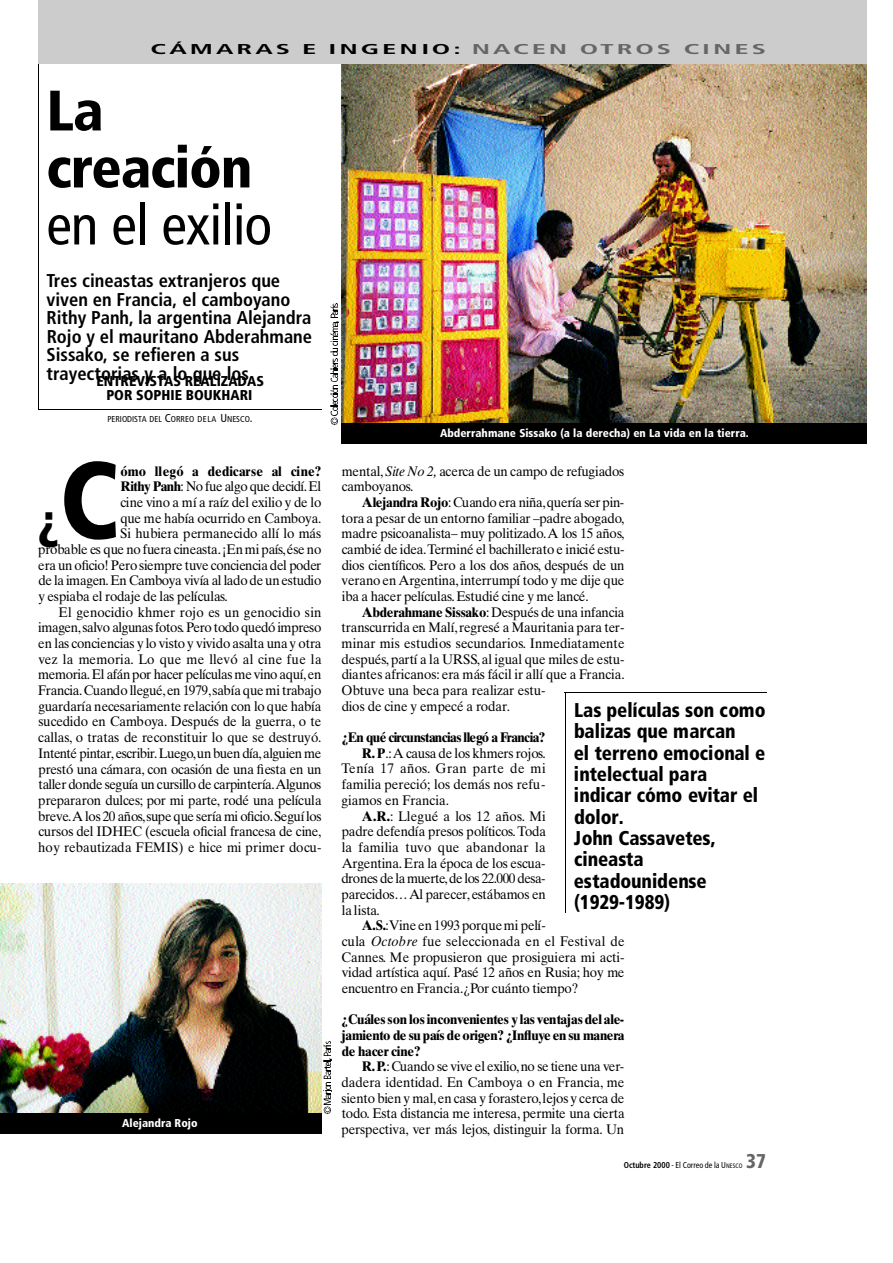
<style>
.page{position:relative;width:893px;height:1263px;background:#fff}
.page>*{position:absolute;margin:0;border:0;box-sizing:border-box;transform-origin:0 0}
.t1{font:900 condensed 57px/57px "Frutiger";letter-spacing:-.02em;color:#000}
.t2{font:condensed 57px "Frutiger";letter-spacing:-.015em;color:#000}
.t3{font:900 condensed 49.35px "Frutiger";color:#000;scale:.95 1}
.t4{font:900 condensed 19.95px/21.3px "Frutiger";letter-spacing:-.01em;color:#000;scale:.95 1}
.t5{font:900 condensed 19.95px "Frutiger";color:#666;scale:.95 1}
.t6{font:700 condensed 18.6px/18.5px "Frutiger";color:#000}
.t7{font:900 condensed 14.25px/14.2px "Frutiger";color:#000;text-align:center}
.t8{font:700 condensed 14.25px "Frutiger";letter-spacing:.1em;color:#000;scale:2 1}
.t9{font:13.95px/15.6px "Times Ten";letter-spacing:-.01em;color:#000;scale:.95 1}
.t10{font:700 13.95px/15.8px "Times Ten";letter-spacing:-.025em;color:#000;text-align:justify;scale:.95 1}
.t11{font:13.95px "Times Ten";letter-spacing:-.03em;color:#000;scale:.95 1}
.t12{font:13.95px "Times Ten";letter-spacing:-.035em;color:#000;scale:.95 1}
.t13{font:13.95px "Times Ten";letter-spacing:.015em;color:#000;scale:.95 1}
.t14{font:13.95px "Times Ten";letter-spacing:-.04em;color:#000;scale:.95 1}
.t15{font:700 13.95px "Times Ten";letter-spacing:.01em;color:#000;scale:.95 1}
.t16{font:13.95px "Times Ten";letter-spacing:.025em;color:#000;scale:.95 1}
.t17{font:900 condensed 11.4px "Frutiger";color:#fff}
.t18{font:condensed 8.55px "Frutiger";color:#000}
.t19{font:condensed 8.55px "Frutiger";color:#000;scale:.95 1}
.s1{color:#666}
.s2{font-size:11.4px}
.s3{font-size:108.75px}
.s4{font-weight:700}
.s5{font-style:italic}
.s6{font-size:6.45px}
</style>
<div class="page">
<hr style="left:38px;top:63px;width:828px;height:1px;background:#000">
<hr style="left:38px;top:63px;width:1px;height:346px;background:#000">
<hr style="left:38px;top:409px;width:283px;height:1px;background:#000">
<svg style="left:321px;top:1041px;width:11px;height:73px"></svg>
<svg style="left:330px;top:304px;width:8px;height:121px"></svg>
<img style="left:341px;top:64px;width:525px;height:360px">
<div style="left:341px;top:424px;width:525px;height:20px;background:#000"></div>
<img style="left:0;top:884px;width:321px;height:230px">
<div style="left:0;top:1114px;width:321px;height:20px;background:#000"></div>
<hr style="left:564px;top:692px;width:202px;height:1px;background:#000">
<hr style="left:565px;top:692px;width:1px;height:221px;background:#000">
<div style="left:38px;top:0;width:828px;height:63px;background:#ccc"></div>
<p class="t8" style="left:150px;top:44px;width:309px">CÁMARAS E INGENIO: <span class="s1">N ACEN OTROS CINES</span></p>
<h1 class="t1" style="left:47px;top:87px;width:207px">L a<br>c reación</h1>
<h1 class="t2" style="left:46px;top:202px;width:227px">en el exilio</h1>
<h3 class="t6" style="left:46px;top:273px;width:267px">Tres cineastas extranjeros que viven en Francia, el camboyano<br>Rithy Panh, la argentina Alejandra<br>Rojo y el mauritano Abderahmane<br>Sissako, se refieren a sus trayectorias y a lo que los</h3>
<p class="t7" style="left:97px;top:375px;width:169px">ENTREVISTAS REALIZADAS<br>POR SOPHIE BOUKHARI</p>
<p class="t18" style="left:107px;top:416px;width:146px">PERIODISTA DEL <span class="s2">C</span>ORREO DELA <span class="s2">U</span>NESCO<span class="s2">.</span></p>
<h2 class="t3" style="left:38px;top:501px;width:86px">¿<span class="s3">C</span></h2>
<p class="t15" style="left:120px;top:465px;width:213px">ómo llegó a dedicarse al cine?</p>
<p class="t12" style="left:120px;top:481px;width:213px"><span class="s4">Rithy Pa n h</span>: No fue algo que decidí.E l</p>
<p class="t9" style="left:120px;top:496px;width:213px">cine vino a mí a raíz del exilio y de lo</p>
<p class="t9" style="left:120px;top:511px;width:213px">que me había ocurrido en Camboya.</p>
<p class="t9" style="left:120px;top:527px;width:213px">Si hubiera permanecido allí lo más</p>
<p class="t9" style="left:38px;top:543px;width:300px">probable es que no fuera cineasta.¡En mi país,ése no</p>
<p class="t9" style="left:38px;top:558px;width:299px">era un oficio! Pero siempre tuve conciencia del poder</p>
<p class="t11" style="left:38px;top:575px;width:299px">de la imagen.En Camboya vivía al lado de un estudio</p>
<p class="t9" style="left:38px;top:590px;width:201px">y espiaba el rodaje de las películas.</p>
<p class="t9" style="left:58px;top:605px;width:278px">El genocidio khmer rojo es un genocidio sin</p>
<p class="t11" style="left:38px;top:622px;width:299px">i m a g e n ,salvo algunas fotos.Pero todo quedó impreso</p>
<p class="t9" style="left:38px;top:637px;width:299px">en las conciencias y lo visto y vivido asalta una y otra</p>
<p class="t13" style="left:38px;top:654px;width:300px">vez la memoria. Lo que me llevó al cine fue la</p>
<p class="t11" style="left:38px;top:669px;width:299px">m e m o r i a .El afán por hacer películas me vino aquí,e n</p>
<p class="t9" style="left:38px;top:684px;width:299px">Fr a n c i a .Cuando llegué,en 1979,sabía que mi trabajo</p>
<p class="t9" style="left:38px;top:700px;width:299px">guardaría necesariamente relación con lo que había</p>
<p class="t9" style="left:38px;top:715px;width:299px">sucedido en Camboya. Después de la guerra, o te</p>
<p class="t9" style="left:38px;top:731px;width:299px">c a l l a s, o tratas de reconstituir lo que se destruyó.</p>
<p class="t12" style="left:38px;top:748px;width:300px">Intenté pintar, e s c r i b i r.L u e g o,un buen día,alguien me</p>
<p class="t9" style="left:38px;top:762px;width:299px">prestó una cámara, con ocasión de una fiesta en un</p>
<p class="t14" style="left:38px;top:779px;width:299px">taller donde seguía un cursillo de carpintería.A l g u n o s</p>
<p class="t9" style="left:38px;top:794px;width:300px">prepararon dulces; por mi parte, rodé una película</p>
<p class="t14" style="left:38px;top:810px;width:300px">b r e v e.A los 20 años,supe que sería mi ofic i o.Seguí los</p>
<p class="t9" style="left:38px;top:825px;width:299px">cursos del IDHEC (escuela oficial francesa de cine,</p>
<p class="t9" style="left:38px;top:841px;width:300px">hoy rebautizada FEMIS) e hice mi primer docu-</p>
<p class="t17" style="left:122px;top:1118px;width:77px">Alejandra Rojo</p>
<p class="t17" style="left:440px;top:428px;width:310px">Abderrahmane Sissako (a la derecha) en La vida en la tierra.</p>
<p class="t9" style="left:342px;top:464px;width:299px">m e n t a l ,<span class="s5">Site No 2,</span> acerca de un campo de refugiados c a m b o y a n o s.</p>
<p class="t9" style="left:341px;top:496px;width:299px;text-align:justify;text-indent:20px"><span class="s4">Alejandra Rojo</span>:Cuando era niña,quería ser pin&shy;tora a pesar de un entorno familiar –padre abogado, madre psicoanalista– muy politizado.A los 15 años, cambié de idea.Terminé el bachillerato e inicié estu&shy;dios científic o s. Pero a los dos años, después de un verano en A r g e n t i n a ,interrumpí todo y me dije que iba a hacer películas. Estudié cine y me lancé.</p>
<p class="t9" style="left:341px;top:605px;width:299px;text-indent:20px"><span class="s4">Abderahmane Sissako</span>:Después de una infancia transcurrida en Malí,regresé a Mauritania para ter&shy;minar mis estudios secundarios. I n m e d i a t a m e n t e d e s p u é s, partí a la URSS, al igual que miles de estu&shy;diantes africanos: era más fácil ir allí que a Fr a n c i a .<br>Obtuve una beca para realizar estu-<br>dios de cine y empecé a rodar.</p>
<p class="t10" style="left:342px;top:731px;width:216px">¿En qué circunstancias llegó a Fr a n c i a ?</p>
<p class="t9" style="left:362px;top:747px;width:195px"><span class="s4">R . P</span>. :A causa de los khmers rojos.</p>
<p class="t16" style="left:341px;top:763px;width:216px">Tenía 17 años. Gran parte de mi</p>
<p class="t9" style="left:341px;top:778px;width:216px">familia pereció; los demás nos refu-</p>
<p class="t9" style="left:341px;top:794px;width:115px">giamos en Francia.</p>
<p class="t9" style="left:362px;top:809px;width:195px"><span class="s4">A . R .</span>: Llegué a los 12 años. M i</p>
<p class="t9" style="left:342px;top:825px;width:216px">padre defendía presos políticos.To d a</p>
<p class="t13" style="left:342px;top:842px;width:216px">la familia tuvo que abandonar la</p>
<p class="t9" style="left:342px;top:856px;width:216px">A r g e n t i n a .Era la época de los escua-</p>
<p class="t12" style="left:341px;top:873px;width:216px">drones de la muerte,de los 22.000 desa-</p>
<p class="t9" style="left:341px;top:888px;width:216px">parecidos… Al parecer,estábamos en</p>
<p class="t9" style="left:342px;top:903px;width:42px">la lista.</p>
<p class="t9" style="left:362px;top:919px;width:195px"><span class="s4">A . S.</span>:Vine en 1993 porque mi pelí-</p>
<p class="t13" style="left:342px;top:936px;width:299px">cula <span class="s5">Octobre</span> fue seleccionada en el Festival de</p>
<p class="t9" style="left:341px;top:950px;width:299px">C a n n e s. Me propusieron que prosiguiera mi acti-</p>
<p class="t9" style="left:341px;top:966px;width:299px">vidad artística aquí. Pasé 12 años en Rusia; hoy me</p>
<p class="t9" style="left:342px;top:982px;width:250px">encuentro en Fr a n c i a .¿ Por cuánto tiempo?</p>
<p class="t10" style="left:341px;top:1013px;width:299px">¿Cuáles son los inconvenientes y las ventajas del ale&shy;jamiento de su país de origen? ¿Influ ye en su manera de hacer cine?</p>
<p class="t9" style="left:341px;top:1060px;width:299px;text-align:justify;text-indent:20px"><span class="s4">R .P.</span>:Cuando se vive el exilio,no se tiene una ver&shy;dadera identidad. En Camboya o en Fr a n c i a , m e siento bien y mal,en casa y forastero,lejos y cerca de t o d o. Esta distancia me interesa, permite una cierta p e r s p e c t i v a , ver más lejos, distinguir la forma. U n</p>
<h3 class="t4" style="left:574px;top:701px;width:203px">Las películas son como balizas que marcan<br>el terreno emocional e intelectual para indicar cómo evitar el d o l o r .<br>John Cassavetes,<br>c i n e a s t a estadounidense<br>( 1 9 2 9 - 1 9 8 9 )</h3>
<p class="t19" style="left:623px;top:1161px;width:126px"><span class="s4">Octubre 2000</span> - El Correo de la U<span class="s6">NESCO</span></p>
<h3 class="t5" style="left:746px;top:1153px;width:22px">37</h3>
</div>
